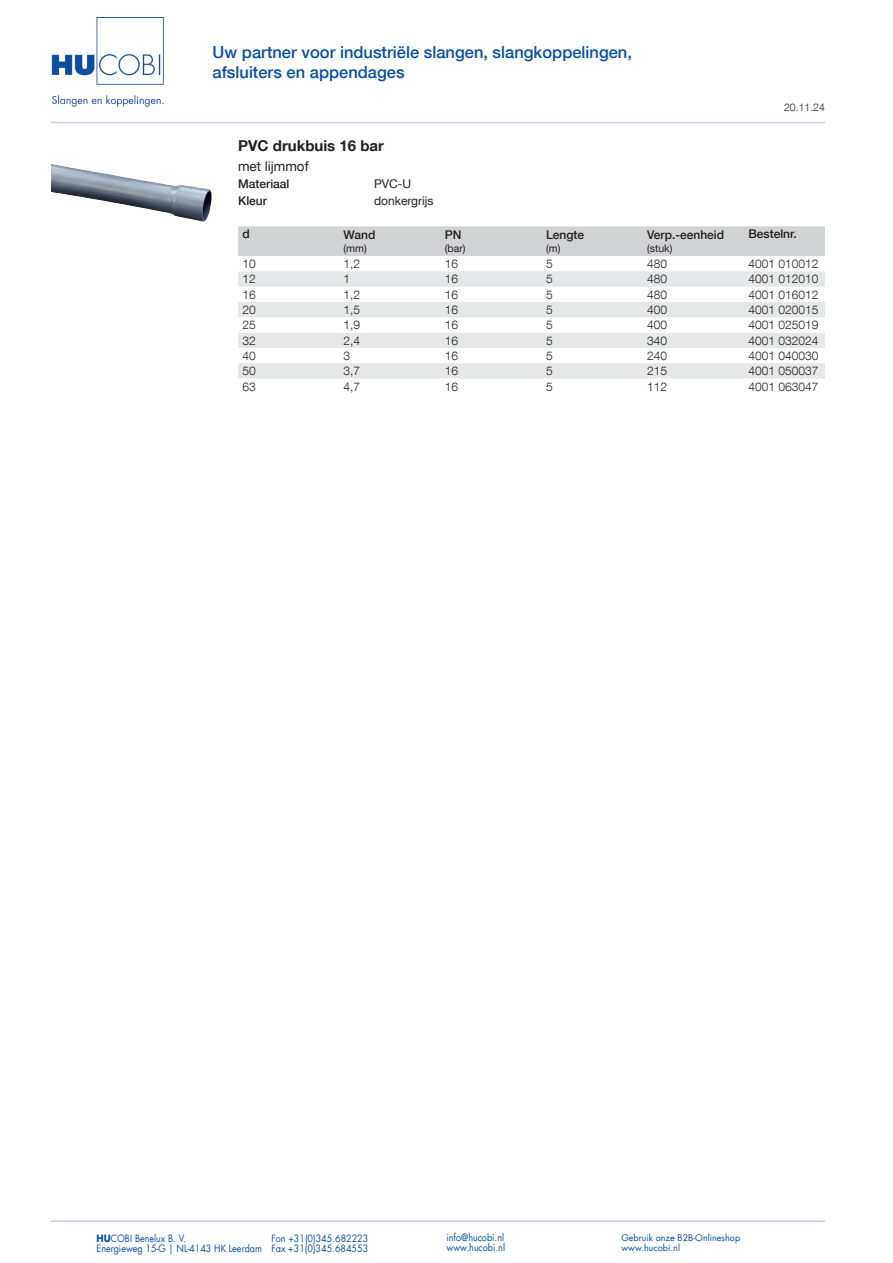
<style>
.page{position:relative;width:893px;height:1263px;background:#fff}
.page>*{position:absolute;margin:0;border:0;box-sizing:border-box;transform-origin:0 0}
.t1{font:500 16.5px/19.8px "Helvetica Neue LT Com";color:#0a4fa2}
.t2{font:700 15px "Helvetica Neue LT Com";color:#231f20}
.t3{font:13.5px "Helvetica Neue LT Com";color:#231f20}
.t4{font:300 12px "Helvetica Neue LT Com";color:#231f20}
.t5{font:500 12px "Helvetica Neue LT Com";color:#231f20}
.t6{font:12px "Helvetica Neue LT Com";color:#231f20}
.t7{font:10.5px "Helvetica Neue LT Com";color:#231f20}
.t8{font:300 10.5px "Helvetica Neue LT Com";color:#231f20}
.t9{font:9.9px "Futura LT";color:#0a4fa2;scale:.91 1}
.t10{font:9px "Futura LT";color:#0a4fa2}
.s1{font-weight:700}
</style>
<div class="page">
<hr style="left:51px;top:122px;width:774px;height:1px;background:#c7cbe6">
<hr style="left:51px;top:1220px;width:774px;height:2px;background:#c7cbe6">
<img style="left:51px;top:17px;width:113px;height:90px">
<div style="left:238px;top:226px;width:587px;height:30px;background:#d1d2d4"></div>
<svg style="left:238px;top:271px;width:587px;height:108px;fill:#e6e7e9"></svg>
<img style="left:51px;top:164px;width:161px;height:58px">
<h1 class="t1" style="left:213px;top:42px;width:421px">Uw partner voor industriële slangen, slangkoppelingen, afsluiters en appendages</h1>
<p class="t2" style="left:238px;top:136px;width:147px">PVC drukbuis 16 bar</p>
<p class="t3" style="left:238px;top:158px;width:72px">met lijmmof</p>
<p class="t5" style="left:238px;top:177px;width:53px">Materiaal</p>
<p class="t6" style="left:374px;top:176px;width:39px">PVC-U</p>
<p class="t5" style="left:238px;top:194px;width:30px">Kleur</p>
<p class="t6" style="left:374px;top:193px;width:61px">donkergrijs</p>
<p class="t5" style="left:242px;top:227px;width:9px">d</p>
<p class="t5" style="left:344px;top:228px;width:33px">Wand</p>
<p class="t7" style="left:344px;top:242px;width:25px">(mm)</p>
<p class="t5" style="left:445px;top:228px;width:18px">PN</p>
<p class="t7" style="left:445px;top:242px;width:22px">(bar)</p>
<p class="t5" style="left:546px;top:228px;width:40px">Lengte</p>
<p class="t7" style="left:546px;top:242px;width:16px">(m)</p>
<p class="t5" style="left:647px;top:228px;width:78px">Verp.-eenheid</p>
<p class="t7" style="left:647px;top:242px;width:27px">(stuk)</p>
<p class="t8" style="left:784px;top:101px;width:42px">20.11.24</p>
<p class="t5" style="left:748px;top:227px;width:50px">Bestelnr.</p>
<p class="t4" style="left:242px;top:256px;width:15px">10</p>
<p class="t4" style="left:344px;top:256px;width:18px">1,2</p>
<p class="t4" style="left:445px;top:256px;width:15px">16</p>
<p class="t4" style="left:546px;top:256px;width:8px">5</p>
<p class="t4" style="left:647px;top:256px;width:22px">480</p>
<p class="t4" style="left:748px;top:256px;width:72px">4001 010012</p>
<p class="t4" style="left:242px;top:272px;width:15px">12</p>
<p class="t4" style="left:344px;top:272px;width:8px">1</p>
<p class="t4" style="left:445px;top:272px;width:15px">16</p>
<p class="t4" style="left:546px;top:272px;width:8px">5</p>
<p class="t4" style="left:647px;top:272px;width:22px">480</p>
<p class="t4" style="left:748px;top:272px;width:72px">4001 012010</p>
<p class="t4" style="left:242px;top:287px;width:15px">16</p>
<p class="t4" style="left:344px;top:287px;width:18px">1,2</p>
<p class="t4" style="left:445px;top:287px;width:15px">16</p>
<p class="t4" style="left:546px;top:287px;width:8px">5</p>
<p class="t4" style="left:647px;top:287px;width:22px">480</p>
<p class="t4" style="left:748px;top:287px;width:72px">4001 016012</p>
<p class="t4" style="left:242px;top:302px;width:15px">20</p>
<p class="t4" style="left:344px;top:302px;width:18px">1,5</p>
<p class="t4" style="left:445px;top:302px;width:15px">16</p>
<p class="t4" style="left:546px;top:302px;width:8px">5</p>
<p class="t4" style="left:647px;top:302px;width:22px">400</p>
<p class="t4" style="left:748px;top:302px;width:72px">4001 020015</p>
<p class="t4" style="left:242px;top:318px;width:15px">25</p>
<p class="t4" style="left:344px;top:318px;width:18px">1,9</p>
<p class="t4" style="left:445px;top:318px;width:15px">16</p>
<p class="t4" style="left:546px;top:318px;width:8px">5</p>
<p class="t4" style="left:647px;top:318px;width:22px">400</p>
<p class="t4" style="left:748px;top:318px;width:72px">4001 025019</p>
<p class="t4" style="left:242px;top:333px;width:15px">32</p>
<p class="t4" style="left:344px;top:333px;width:18px">2,4</p>
<p class="t4" style="left:445px;top:333px;width:15px">16</p>
<p class="t4" style="left:546px;top:333px;width:8px">5</p>
<p class="t4" style="left:647px;top:333px;width:22px">340</p>
<p class="t4" style="left:748px;top:333px;width:72px">4001 032024</p>
<p class="t4" style="left:242px;top:348px;width:15px">40</p>
<p class="t4" style="left:344px;top:348px;width:8px">3</p>
<p class="t4" style="left:445px;top:348px;width:15px">16</p>
<p class="t4" style="left:546px;top:348px;width:8px">5</p>
<p class="t4" style="left:647px;top:348px;width:22px">240</p>
<p class="t4" style="left:748px;top:348px;width:72px">4001 040030</p>
<p class="t4" style="left:242px;top:364px;width:15px">50</p>
<p class="t4" style="left:344px;top:364px;width:18px">3,7</p>
<p class="t4" style="left:445px;top:364px;width:15px">16</p>
<p class="t4" style="left:546px;top:364px;width:8px">5</p>
<p class="t4" style="left:647px;top:364px;width:22px">215</p>
<p class="t4" style="left:748px;top:364px;width:72px">4001 050037</p>
<p class="t4" style="left:242px;top:379px;width:15px">63</p>
<p class="t4" style="left:344px;top:379px;width:18px">4,7</p>
<p class="t4" style="left:445px;top:379px;width:15px">16</p>
<p class="t4" style="left:546px;top:379px;width:8px">5</p>
<p class="t4" style="left:647px;top:379px;width:22px">112</p>
<p class="t4" style="left:748px;top:379px;width:72px">4001 063047</p>
<p class="t9" style="left:97px;top:1232px;width:100px"><span class="s1">HU</span>COBI Benelux B. V.</p>
<p class="t9" style="left:271px;top:1232px;width:108px">Fon +31(0)345.682223</p>
<p class="t9" style="left:446px;top:1231px;width:65px">info@hucobi.nl</p>
<p class="t10" style="left:621px;top:1231px;width:120px">Gebruik onze B2B-Onlineshop</p>
<p class="t9" style="left:97px;top:1242px;width:300px">Energieweg 15-G | NL-4143 HK Leerdam Fax +31(0)345.684553</p>
<p class="t9" style="left:446px;top:1241px;width:66px">www.hucobi.nl</p>
<p class="t10" style="left:621px;top:1242px;width:60px">www.hucobi.nl</p>
</div>
